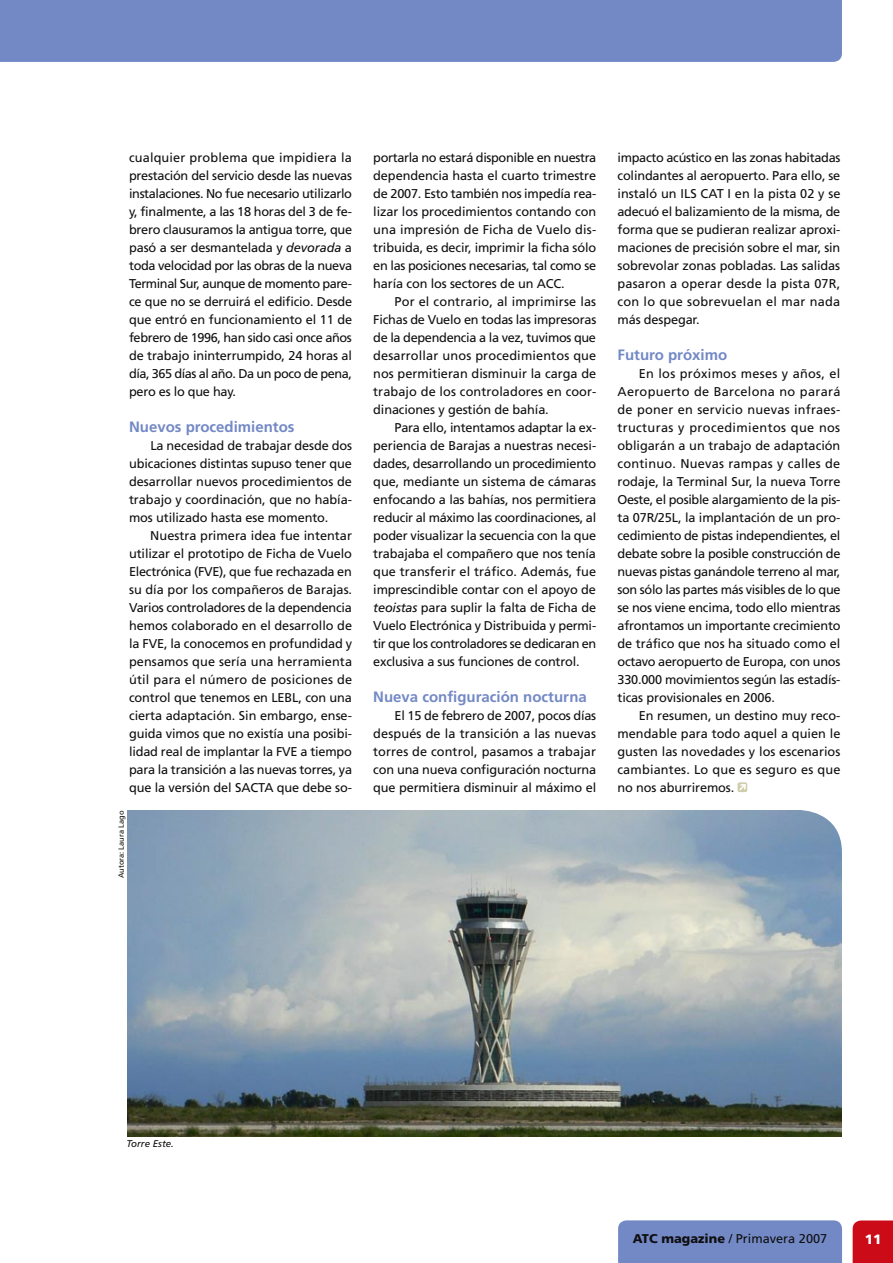
<style>
.page{position:relative;width:893px;height:1263px;background:#fff}
.page>*{position:absolute;margin:0;border:0;box-sizing:border-box;transform-origin:0 0}
.t1{font:700 15px "Frutiger";color:#7389c5}
.t2{font:900 13.5px "Frutiger";color:#fff}
.t3{font:12.75px/18px "Frutiger";letter-spacing:-.01em;color:#101012;text-align:justify}
.t4{font:italic 9.75px "Frutiger";color:#101012}
.t5{font:7.5px "Frutiger";color:#0f0f0c}
.s1{font-style:italic}
.s2{font-weight:900}
</style>
<div class="page">
<div style="left:0;top:0;width:842px;height:62px;background:#7389c5"></div>
<div style="left:618px;top:1220px;width:224px;height:43px;background:#7389c5"></div>
<div style="left:853px;top:1220px;width:40px;height:43px;background:#cb0b18"></div>
<img style="left:128px;top:810px;width:714px;height:326px">
<svg style="left:799px;top:810px;width:43px;height:42px"></svg>
<svg style="left:737px;top:782px;width:10px;height:10px"></svg>
<p class="t3" style="left:129px;top:148px;width:225px">cualquier problema que impidiera la prestación del servicio desde las nuevas instalaciones. No fue necesario utilizarlo y, finalmente, a las 18 horas del 3 de fe&shy;brero clausuramos la antigua torre, que pasó a ser desmantelada y <span class="s1">devorada</span> a toda velocidad por las obras de la nueva Terminal Sur, aunque de momento pare&shy;ce que no se derruirá el edificio. Desde que entró en funcionamiento el 11 de febrero de 1996, han sido casi once años de trabajo ininterrumpido, 24 horas al día, 365 días al año. Da un poco de pena, pero es lo que hay.</p>
<p class="t1" style="left:129px;top:418px;width:167px">Nuevos procedimientos</p>
<p class="t3" style="left:129px;top:436px;width:224px;text-indent:21px">La necesidad de trabajar desde dos ubicaciones distintas supuso tener que desarrollar nuevos procedimientos de trabajo y coordinación, que no había&shy;mos utilizado hasta ese momento.</p>
<p class="t3" style="left:129px;top:526px;width:225px;text-indent:21px">Nuestra primera idea fue intentar utilizar el prototipo de Ficha de Vuelo Electrónica (FVE), que fue rechazada en su día por los compañeros de Barajas.<br>Varios controladores de la dependencia hemos colaborado en el desarrollo de la FVE, la conocemos en profundidad y pensamos que sería una herramienta útil para el número de posiciones de control que tenemos en LEBL, con una cierta adaptación. Sin embargo, ense&shy;guida vimos que no existía una posibi&shy;lidad real de implantar la FVE a tiempo para la transición a las nuevas torres, ya que la versión del SACTA que debe so-</p>
<p class="t5" style="left:117px;top:878px;width:69px;rotate:-90deg">Autora: Laura Lago</p>
<p class="t3" style="left:373px;top:148px;width:225px">portarla no estará disponible en nuestra dependencia hasta el cuarto trimestre de 2007. Esto también nos impedía rea&shy;lizar los procedimientos contando con una impresión de Ficha de Vuelo dis&shy;tribuida, es decir, imprimir la ficha sólo en las posiciones necesarias, tal como se haría con los sectores de un ACC.</p>
<p class="t3" style="left:373px;top:292px;width:225px;text-indent:21px">Por el contrario, al imprimirse las Fichas de Vuelo en todas las impresoras de la dependencia a la vez, tuvimos que desarrollar unos procedimientos que nos permitieran disminuir la carga de trabajo de los controladores en coor&shy;dinaciones y gestión de bahía.</p>
<p class="t3" style="left:373px;top:418px;width:225px;text-indent:21px">Para ello, intentamos adaptar la ex&shy;periencia de Barajas a nuestras necesi&shy;dades, desarrollando un procedimiento que, mediante un sistema de cámaras enfocando a las bahías, nos permitiera reducir al máximo las coordinaciones, al poder visualizar la secuencia con la que trabajaba el compañero que nos tenía que transferir el tráfico. Además, fue imprescindible contar con el apoyo de <span class="s1">teoistas</span> para suplir la falta de Ficha de Vuelo Electrónica y Distribuida y permi&shy;tir que los controladores se dedicaran en exclusiva a sus funciones de control.</p>
<p class="t1" style="left:373px;top:688px;width:215px">Nueva configuración nocturna</p>
<p class="t3" style="left:373px;top:706px;width:224px;text-indent:21px">El 15 de febrero de 2007, pocos días después de la transición a las nuevas torres de control, pasamos a trabajar con una nueva configuración nocturna que permitiera disminuir al máximo el</p>
<p class="t3" style="left:617px;top:148px;width:224px">impacto acústico en las zonas habitadas colindantes al aeropuerto. Para ello, se instaló un ILS CAT I en la pista 02 y se adecuó el balizamiento de la misma, de forma que se pudieran realizar aproxi&shy;maciones de precisión sobre el mar, sin sobrevolar zonas pobladas. Las salidas pasaron a operar desde la pista 07R, con lo que sobrevuelan el mar nada más despegar.</p>
<p class="t1" style="left:617px;top:346px;width:111px">Futuro próximo</p>
<p class="t3" style="left:617px;top:364px;width:225px;text-indent:21px">En los próximos meses y años, el Aeropuerto de Barcelona no parará de poner en servicio nuevas infraes&shy;tructuras y procedimientos que nos obligarán a un trabajo de adaptación continuo. Nuevas rampas y calles de rodaje, la Terminal Sur, la nueva Torre Oeste, el posible alargamiento de la pis&shy;ta 07R/25L, la implantación de un pro&shy;cedimiento de pistas independientes, el debate sobre la posible construcción de nuevas pistas ganándole terreno al mar, son sólo las partes más visibles de lo que se nos viene encima, todo ello mientras afrontamos un importante crecimiento de tráfico que nos ha situado como el octavo aeropuerto de Europa, con unos 330.000 movimientos según las estadís&shy;ticas provisionales en 2006.</p>
<p class="t3" style="left:617px;top:706px;width:225px;text-indent:21px">En resumen, un destino muy reco&shy;mendable para todo aquel a quien le gusten las novedades y los escenarios cambiantes. Lo que es seguro es que no nos aburriremos.</p>
<p class="t4" style="left:126px;top:1137px;width:49px">Torre Este.</p>
<p class="t3" style="left:633px;top:1229px;width:196px"><span class="s2">ATC magazine</span> / Primavera 2007</p>
<p class="t2" style="left:865px;top:1231px;width:18px">11</p>
</div>
